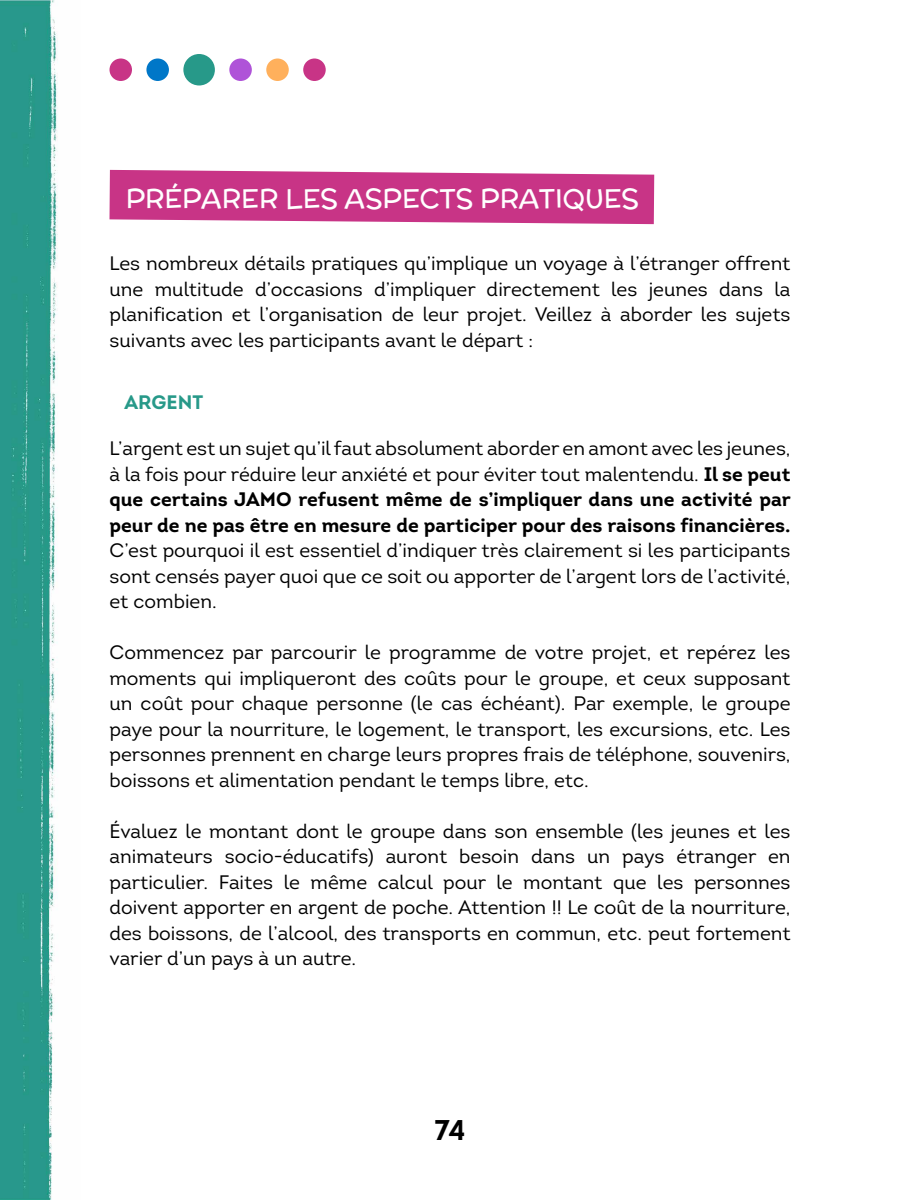
<style>
.page{position:relative;width:900px;height:1200px;background:#fff}
.page>*{position:absolute;margin:0;border:0;box-sizing:border-box;transform-origin:0 0}
.t1{font:700 28.5px "Spcgrh Intro";color:#000}
.t2{font:27px "Fncnly Mc Laren";color:#fff}
.t3{font:19.5px/25.5px "Pjymxw Intro";color:#000;text-align:justify}
.t4{font:700 19.5px "Spcgrh Intro";color:#279989}
.s1{font-family:"Spcgrh Intro";font-weight:700}
</style>
<div class="page">
<div style="left:229px;top:58px;width:23px;height:23px;background:#af53d8;border-radius:50%"></div>
<div style="left:266px;top:58px;width:23px;height:23px;background:#ffb05c;border-radius:50%"></div>
<div style="left:303px;top:58px;width:23px;height:23px;background:#c83486;border-radius:50%"></div>
<div style="left:146px;top:58px;width:23px;height:23px;background:#0077c8;border-radius:50%"></div>
<div style="left:110px;top:58px;width:22px;height:23px;background:#c83486;border-radius:50%"></div>
<div style="left:183px;top:54px;width:32px;height:32px;background:#279989;border-radius:50%"></div>
<img style="left:0;top:0;width:58px;height:1200px">
<svg style="left:109px;top:170px;width:545px;height:54px;background:#cc4590"></svg>
<h3 class="t2" style="left:126px;top:178px;width:515px">PRÉPARER LES ASPECTS PRATIQUES</h3>
<p class="t3" style="left:110px;top:251px;width:682px">Les nombreux détails pratiques qu’implique un voyage à l’étranger offrent une multitude d’occasions d’impliquer directement les jeunes dans la planification et l’organisation de leur projet. Veillez à aborder les sujets suivants avec les participants avant le départ :</p>
<h4 class="t4" style="left:124px;top:389px;width:80px">ARGENT</h4>
<p class="t3" style="left:110px;top:436px;width:683px">L’argent est un sujet qu’il faut absolument aborder en amont avec les jeunes, à la fois pour réduire leur anxiété et pour éviter tout malentendu. <span class="s1">Il se peut que certains JAMO refusent même de s’impliquer dans une activité par peur de ne pas être en mesure de participer pour des raisons financières.<br></span>C’est pourquoi il est essentiel d’indiquer très clairement si les participants sont censés payer quoi que ce soit ou apporter de l’argent lors de l’activité, et combien.</p>
<p class="t3" style="left:110px;top:640px;width:683px">Commencez par parcourir le programme de votre projet, et repérez les moments qui impliqueront des coûts pour le groupe, et ceux supposant un coût pour chaque personne (le cas échéant). Par exemple, le groupe paye pour la nourriture, le logement, le transport, les excursions, etc. Les personnes prennent en charge leurs propres frais de téléphone, souvenirs, boissons et alimentation pendant le temps libre, etc.</p>
<p class="t3" style="left:110px;top:818px;width:683px">Évaluez le montant dont le groupe dans son ensemble (les jeunes et les animateurs socio-éducatifs) auront besoin dans un pays étranger en particulier. Faites le même calcul pour le montant que les personnes doivent apporter en argent de poche. Attention !! Le coût de la nourriture, des boissons, de l’alcool, des transports en commun, etc. peut fortement varier d’un pays à un autre.</p>
<h1 class="t1" style="left:434px;top:1112px;width:33px">74</h1>
</div>
